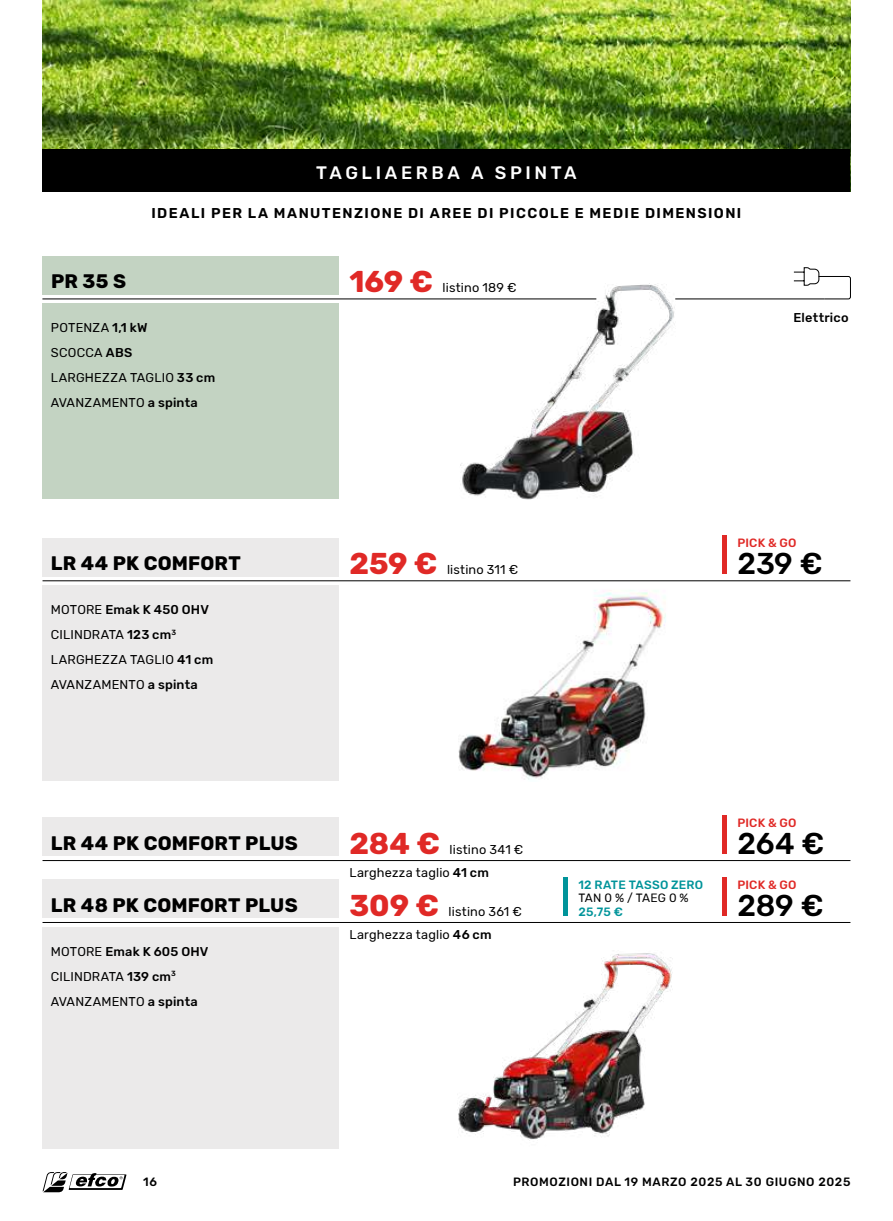
<style>
.page{position:relative;width:893px;height:1221px;background:#fff}
.page>*{position:absolute;margin:0;border:0;box-sizing:border-box;transform-origin:0 0}
.t1{font:700 30px "Rubik";letter-spacing:-.005em;color:#e02926}
.t2{font:500 30px "Rubik";letter-spacing:-.005em;color:#000}
.t3{font:700 19.5px "Rubik";letter-spacing:.01em;color:#000}
.t4{font:500 18px "Rubik";letter-spacing:.195em;color:#fff}
.t5{font:600 14.25px "Rubik";letter-spacing:.1em;color:#000}
.t6{font:12.75px/25px "Rubik";letter-spacing:.015em;color:#000}
.t7{font:500 12.75px "Rubik";letter-spacing:.015em;color:#000}
.t8{font:500 12px "Rubik";letter-spacing:.05em;color:#000}
.t9{font:500 12px "Rubik";letter-spacing:.02em;color:#00949a}
.t10{font:500 12px "Rubik";letter-spacing:.015em;color:#e02926}
.t11{font:12px "Rubik";letter-spacing:.01em;color:#000}
.s1{font-weight:500}
</style>
<div class="page">
<img style="left:414px;top:581px;width:278px;height:199px">
<img style="left:458px;top:953px;width:215px;height:188px">
<img style="left:42px;top:0;width:808px;height:149px">
<div style="left:42px;top:149px;width:808px;height:42px;background:#000"></div>
<div style="left:42px;top:879px;width:297px;height:38px;background:#ebeaea"></div>
<div style="left:42px;top:927px;width:297px;height:221px;background:#ebeaea"></div>
<hr style="left:43px;top:922px;width:807px;height:1px;background:#000">
<div style="left:722px;top:877px;width:5px;height:38px;background:#e02926"></div>
<div style="left:563px;top:877px;width:5px;height:38px;background:#00949a"></div>
<div style="left:42px;top:817px;width:297px;height:38px;background:#ebeaea"></div>
<hr style="left:43px;top:860px;width:807px;height:1px;background:#000">
<div style="left:722px;top:815px;width:5px;height:38px;background:#e02926"></div>
<div style="left:43px;top:256px;width:296px;height:38px;background:#c3d3c2"></div>
<div style="left:42px;top:303px;width:297px;height:196px;background:#c3d3c2"></div>
<hr style="left:675px;top:298px;width:149px;height:1px;background:#000">
<hr style="left:42px;top:298px;width:554px;height:1px;background:#000">
<svg style="left:793px;top:267px;width:58px;height:33px"></svg>
<img style="left:442px;top:283px;width:241px;height:217px">
<div style="left:42px;top:538px;width:297px;height:38px;background:#ebeaea"></div>
<div style="left:42px;top:585px;width:297px;height:196px;background:#ebeaea"></div>
<hr style="left:43px;top:580px;width:807px;height:1px;background:#000">
<div style="left:722px;top:535px;width:5px;height:39px;background:#e02926"></div>
<svg style="left:43px;top:1172px;width:84px;height:20px"></svg>
<h3 class="t4" style="left:316px;top:162px;width:262px">TAGLIAERBA A SPINTA</h3>
<p class="t5" style="left:151px;top:205px;width:591px">IDEALI PER LA MANUTENZIONE DI AREE DI PICCOLE E MEDIE DIMENSIONI</p>
<h2 class="t3" style="left:51px;top:270px;width:76px">PR 35 S</h2>
<p class="t6" style="left:51px;top:315px;width:166px">POTENZA <span class="s1">1,1 kW<br></span>SCOCCA <span class="s1">ABS<br></span>LARGHEZZA TAGLIO <span class="s1">33 cm<br></span>AVANZAMENTO <span class="s1">a spinta</span></p>
<h1 class="t1" style="left:349px;top:264px;width:85px">169 €</h1>
<p class="t6" style="left:443px;top:275px;width:75px">listino 189 €</p>
<p class="t7" style="left:793px;top:310px;width:57px">Elettrico</p>
<h2 class="t3" style="left:51px;top:552px;width:191px">LR 44 PK COMFORT</h2>
<p class="t6" style="left:51px;top:597px;width:164px">MOTORE <span class="s1">Emak K 450 OHV<br></span>CILINDRATA <span class="s1">123 cm</span><sup>3<br></sup>LARGHEZZA TAGLIO <span class="s1">41 cm<br></span>AVANZAMENTO <span class="s1">a spinta</span></p>
<h1 class="t1" style="left:349px;top:546px;width:90px">259 €</h1>
<p class="t6" style="left:447px;top:557px;width:73px">listino 311 €</p>
<h2 class="t3" style="left:51px;top:831px;width:249px">LR 44 PK COMFORT PLUS</h2>
<h1 class="t1" style="left:349px;top:825px;width:92px">284 €</h1>
<p class="t6" style="left:450px;top:837px;width:75px">listino 341 €</p>
<h2 class="t3" style="left:51px;top:893px;width:248px">LR 48 PK COMFORT PLUS</h2>
<p class="t6" style="left:51px;top:938px;width:159px">MOTORE <span class="s1">Emak K 605 OHV<br></span>CILINDRATA <span class="s1">139 cm</span><sup>3<br></sup>AVANZAMENTO <span class="s1">a spinta</span></p>
<p class="t6" style="left:349px;top:860px;width:141px">Larghezza taglio <span class="s1">41 cm</span></p>
<h1 class="t1" style="left:349px;top:887px;width:91px">309 €</h1>
<p class="t6" style="left:449px;top:899px;width:75px">listino 361 €</p>
<p class="t6" style="left:349px;top:922px;width:144px">Larghezza taglio <span class="s1">46 cm</span></p>
<p class="t10" style="left:737px;top:536px;width:61px">PICK &amp; GO</p>
<h1 class="t2" style="left:737px;top:546px;width:87px">239 €</h1>
<p class="t10" style="left:737px;top:815px;width:61px">PICK &amp; GO</p>
<h1 class="t2" style="left:737px;top:826px;width:89px">264 €</h1>
<p class="t9" style="left:579px;top:877px;width:126px">12 RATE TASSO ZERO</p>
<p class="t10" style="left:737px;top:877px;width:61px">PICK &amp; GO</p>
<p class="t11" style="left:579px;top:891px;width:112px">TAN 0 % / TAEG 0 %</p>
<p class="t9" style="left:579px;top:904px;width:46px">25,75 €</p>
<h1 class="t2" style="left:737px;top:888px;width:88px">289 €</h1>
<p class="t8" style="left:143px;top:1174px;width:15px">16</p>
<p class="t8" style="left:513px;top:1174px;width:339px">PROMOZIONI DAL 19 MARZO 2025 AL 30 GIUGNO 2025</p>
</div>
